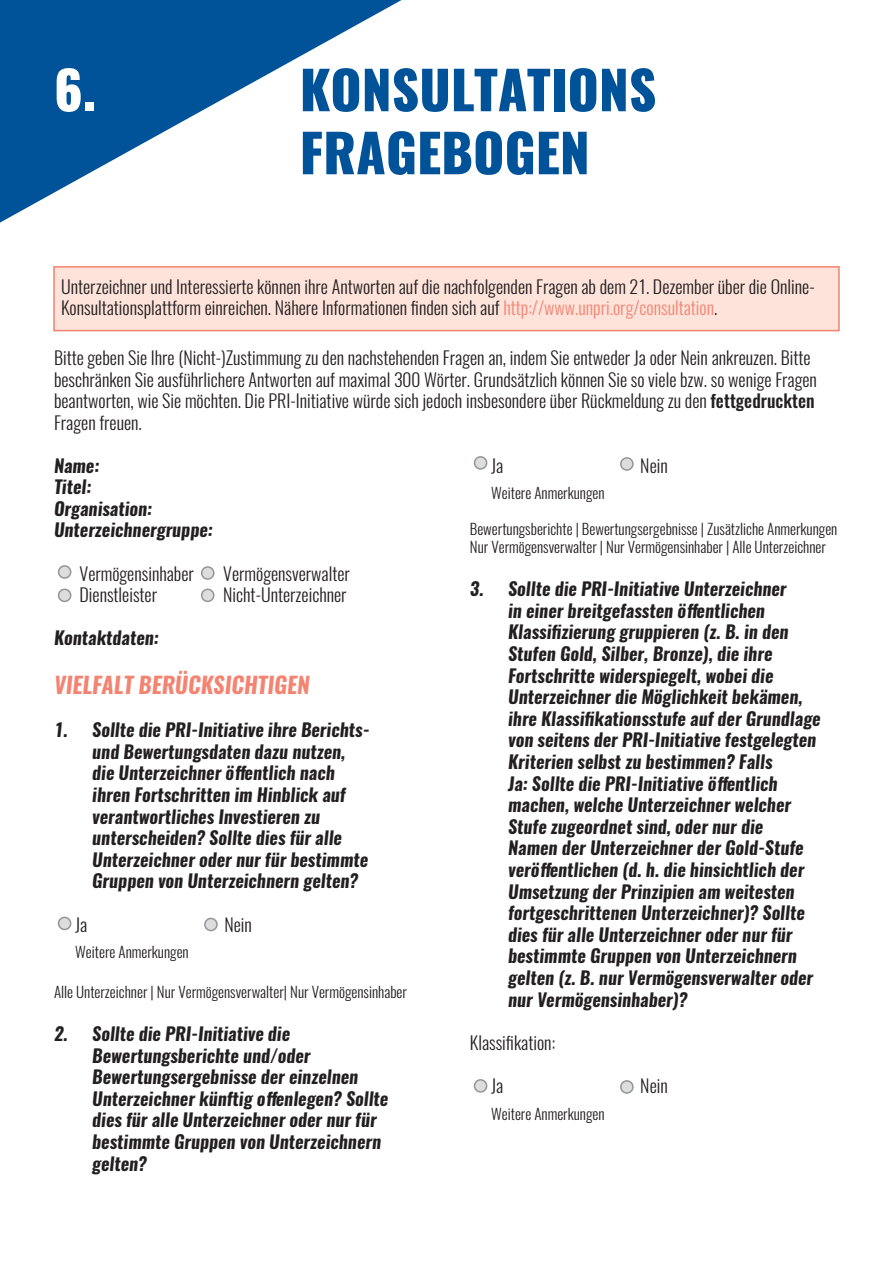
<style>
.page{position:relative;width:893px;height:1263px;background:#fff}
.page>*{position:absolute;margin:0;border:0;box-sizing:border-box;transform-origin:0 0}
.t1{font:800 52.5px "Oswald";color:#015399}
.t2{font:800 52.5px "Oswald";color:#fff}
.SUBTITLE{font:italic 700 22.5px "Oswald";color:#f48472}
.Paragraph_Style_1{font:italic 700 18px/21.6px "Oswald";color:#231f20}
.Paragraph_Style_1-2{font:300 18px/21.6px "Oswald";color:#231f20}
.Paragraph_Style_1-3{font:300 15px "Oswald";color:#231f20}
.s1{color:#f48472}
.s2{font-weight:500}
</style>
<div class="page">
<svg style="left:0;top:0;width:402px;height:223px"></svg>
<div style="left:59px;top:566px;width:12px;height:12px;background:#dcdddf;border-radius:50%"></div>
<div style="left:58px;top:565px;width:13px;height:14px;border:2px solid #939598;border-radius:50%"></div>
<div style="left:59px;top:589px;width:12px;height:12px;background:#dcdddf;border-radius:50%"></div>
<div style="left:58px;top:588px;width:13px;height:14px;border:2px solid #939598;border-radius:50%"></div>
<div style="left:202px;top:567px;width:12px;height:12px;background:#dcdddf;border-radius:50%"></div>
<div style="left:201px;top:566px;width:14px;height:14px;border:2px solid #939598;border-radius:50%"></div>
<div style="left:202px;top:589px;width:12px;height:12px;background:#dcdddf;border-radius:50%"></div>
<div style="left:201px;top:588px;width:14px;height:14px;border:2px solid #939598;border-radius:50%"></div>
<div style="left:59px;top:917px;width:12px;height:12px;background:#dcdddf;border-radius:50%"></div>
<div style="left:58px;top:917px;width:13px;height:13px;border:2px solid #939598;border-radius:50%"></div>
<div style="left:205px;top:918px;width:12px;height:12px;background:#dcdddf;border-radius:50%"></div>
<div style="left:204px;top:918px;width:14px;height:13px;border:2px solid #939598;border-radius:50%"></div>
<div style="left:474px;top:457px;width:13px;height:12px;background:#dcdddf;border-radius:50%"></div>
<div style="left:474px;top:456px;width:13px;height:14px;border:2px solid #939598;border-radius:50%"></div>
<div style="left:621px;top:458px;width:12px;height:12px;background:#dcdddf;border-radius:50%"></div>
<div style="left:620px;top:457px;width:14px;height:14px;border:2px solid #939598;border-radius:50%"></div>
<div style="left:474px;top:1080px;width:13px;height:12px;background:#dcdddf;border-radius:50%"></div>
<div style="left:474px;top:1079px;width:13px;height:14px;border:2px solid #939598;border-radius:50%"></div>
<div style="left:621px;top:1081px;width:12px;height:12px;background:#dcdddf;border-radius:50%"></div>
<div style="left:620px;top:1080px;width:14px;height:14px;border:2px solid #939598;border-radius:50%"></div>
<div style="left:54px;top:267px;width:785px;height:64px;background:#fde3da"></div>
<div style="left:53px;top:266px;width:787px;height:65px;border:2px solid #f48472"></div>
<p class="t2" style="left:54px;top:53px;width:44px">6.</p>
<p class="t1" style="left:300px;top:53px;width:358px">KONSULTATIONS</p>
<p class="t1" style="left:300px;top:116px;width:291px">FRAGEBOGEN</p>
<p class="Paragraph_Style_1-2" style="left:61px;top:276px;width:755px">Unterzeichner und Interessierte können ihre Antworten auf die nachfolgenden Fragen ab dem 21. Dezember über die Online-</p>
<p class="Paragraph_Style_1-2" style="left:61px;top:297px;width:658px">Konsultationsplattform einreichen. Nähere Informationen finden sich auf <span class="s1">http://www.unpri.org/consultation</span>.</p>
<p class="Paragraph_Style_1-2" style="left:54px;top:347px;width:764px">Bitte geben Sie Ihre (Nicht-)Zustimmung zu den nachstehenden Fragen an, indem Sie entweder Ja oder Nein ankreuzen. Bitte beschränken Sie ausführlichere Antworten auf maximal 300 Wörter. Grundsätzlich können Sie so viele bzw. so wenige Fragen beantworten, wie Sie möchten. Die PRI-Initiative würde sich jedoch insbesondere über Rückmeldung zu den <span class="s2">fettgedruckten </span>Fragen freuen.</p>
<p class="Paragraph_Style_1" style="left:54px;top:455px;width:47px">Name:</p>
<p class="Paragraph_Style_1" style="left:54px;top:477px;width:39px">Titel:</p>
<p class="Paragraph_Style_1" style="left:54px;top:498px;width:100px">Organisation:</p>
<p class="Paragraph_Style_1" style="left:54px;top:520px;width:160px">Unterzeichnergruppe:</p>
<p class="Paragraph_Style_1-2" style="left:80px;top:562px;width:116px">Vermögensinhaber</p>
<p class="Paragraph_Style_1-2" style="left:223px;top:562px;width:128px">Vermögensverwalter</p>
<p class="Paragraph_Style_1-2" style="left:80px;top:584px;width:79px">Dienstleister</p>
<p class="Paragraph_Style_1-2" style="left:223px;top:584px;width:125px">Nicht-Unterzeichner</p>
<p class="Paragraph_Style_1" style="left:54px;top:628px;width:106px">Kontaktdaten:</p>
<p class="SUBTITLE" style="left:54px;top:669px;width:257px">VIELFALT BERÜCKSICHTIGEN</p>
<p class="Paragraph_Style_1" style="left:92px;top:720px;width:279px;text-indent:-38px">1. Sollte die PRI-Initiative ihre Berichts&shy;und Bewertungsdaten dazu nutzen, die Unterzeichner öffentlich nach ihren Fortschritten im Hinblick auf verantwortliches Investieren zu unterscheiden? Sollte dies für alle Unterzeichner oder nur für bestimmte Gruppen von Unterzeichnern gelten?</p>
<p class="Paragraph_Style_1-2" style="left:75px;top:913px;width:14px">Ja</p>
<p class="Paragraph_Style_1-2" style="left:224px;top:913px;width:29px">Nein</p>
<p class="Paragraph_Style_1-3" style="left:75px;top:942px;width:115px">Weitere Anmerkungen</p>
<p class="Paragraph_Style_1-3" style="left:54px;top:981px;width:354px">Alle Unterzeichner | Nur Vermögensverwalter| Nur Vermögensinhaber</p>
<p class="Paragraph_Style_1" style="left:92px;top:1023px;width:298px;text-indent:-38px">2. Sollte die PRI-Initiative die Bewertungsberichte und/oder Bewertungsergebnisse der einzelnen Unterzeichner künftig offenlegen? Sollte dies für alle Unterzeichner oder nur für bestimmte Gruppen von Unterzeichnern gelten?</p>
<p class="Paragraph_Style_1-2" style="left:491px;top:454px;width:14px">Ja</p>
<p class="Paragraph_Style_1-2" style="left:640px;top:454px;width:29px">Nein</p>
<p class="Paragraph_Style_1-3" style="left:491px;top:483px;width:115px">Weitere Anmerkungen</p>
<p class="Paragraph_Style_1-3" style="left:470px;top:519px;width:369px">Bewertungsberichte | Bewertungsergebnisse | Zusätzliche Anmerkungen</p>
<p class="Paragraph_Style_1-3" style="left:470px;top:537px;width:358px">Nur Vermögensverwalter | Nur Vermögensinhaber | Alle Unterzeichner</p>
<p class="Paragraph_Style_1" style="left:508px;top:579px;width:314px;text-indent:-38px">3. Sollte die PRI-Initiative Unterzeichner<br>in einer breitgefassten öffentlichen Klassifizierung gruppieren (z. B. in den Stufen Gold, Silber, Bronze), die ihre Fortschritte widerspiegelt, wobei die Unterzeichner die Möglichkeit bekämen, ihre Klassifikationsstufe auf der Grundlage von seitens der PRI-Initiative festgelegten Kriterien selbst zu bestimmen? Falls<br>Ja: Sollte die PRI-Initiative öffentlich machen, welche Unterzeichner welcher Stufe zugeordnet sind, oder nur die<br>Namen der Unterzeichner der Gold-Stufe veröffentlichen (d. h. die hinsichtlich der Umsetzung der Prinzipien am weitesten fortgeschrittenen Unterzeichner)? Sollte dies für alle Unterzeichner oder nur für bestimmte Gruppen von Unterzeichnern gelten (z. B. nur Vermögensverwalter oder nur Vermögensinhaber)?</p>
<p class="Paragraph_Style_1-2" style="left:470px;top:1032px;width:87px">Klassifikation:</p>
<p class="Paragraph_Style_1-2" style="left:491px;top:1075px;width:14px">Ja</p>
<p class="Paragraph_Style_1-2" style="left:640px;top:1075px;width:29px">Nein</p>
<p class="Paragraph_Style_1-3" style="left:491px;top:1103px;width:115px">Weitere Anmerkungen</p>
</div>
